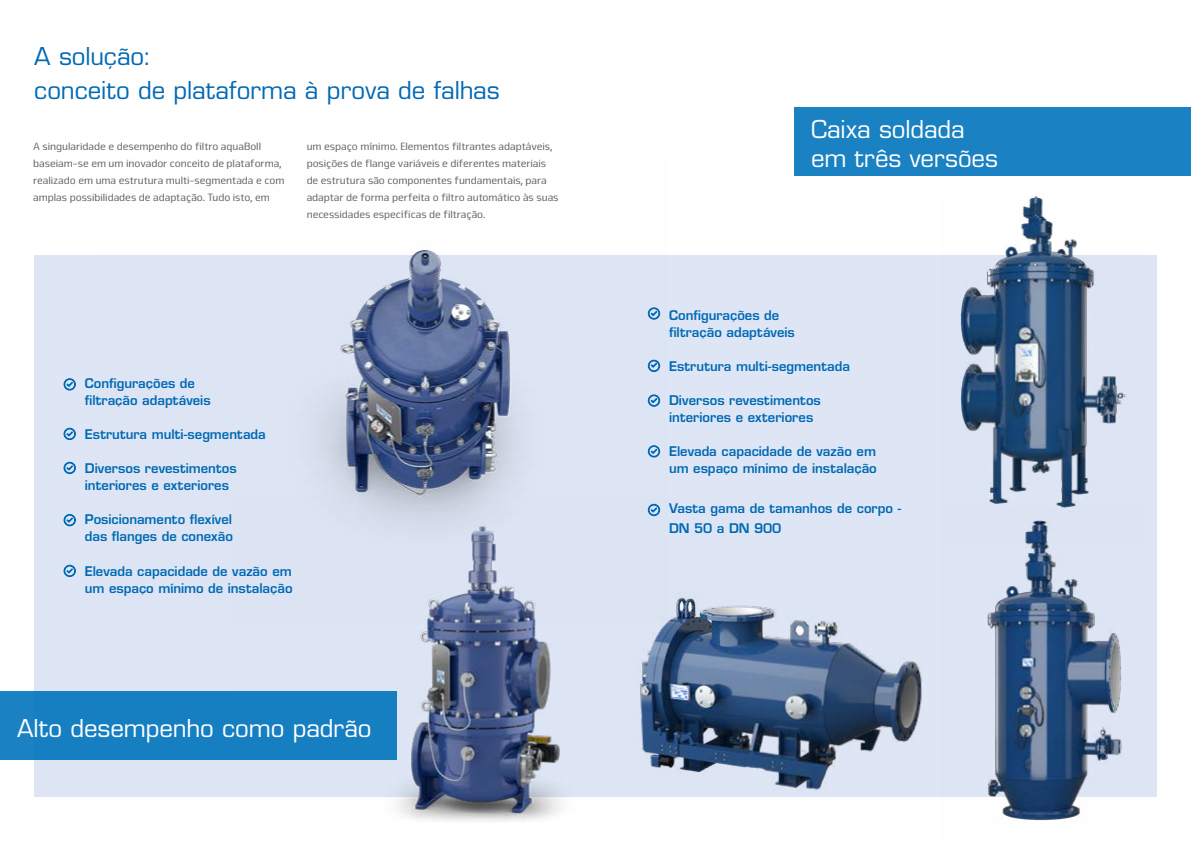
<style>
.page{position:relative;width:1191px;height:842px;background:#fff}
.page>*{position:absolute;margin:0;border:0;box-sizing:border-box;transform-origin:0 0}
.t1{font:24px/28.8px "Eurostile LT Std";letter-spacing:-.005em;color:#fff}
.t2{font:24px/34px "Eurostile LT Std";color:#0069b4}
.t3{font:600 13px/17px "Eurostile LT Std";color:#0069b4}
.t4{font:11px/17px "Nuri";letter-spacing:-.005em;color:#636362}
</style>
<div class="page">
<div style="left:34px;top:255px;width:1123px;height:542px;background:#dee6f5"></div>
<img style="left:233px;top:621px;width:327px;height:200px">
<img style="left:321px;top:250px;width:340px;height:371px">
<div style="left:0;top:691px;width:397px;height:68px;background:#167fc1"></div>
<svg style="left:64px;top:378px;width:12px;height:13px"></svg>
<svg style="left:64px;top:462px;width:12px;height:12px"></svg>
<svg style="left:64px;top:565px;width:12px;height:12px"></svg>
<svg style="left:64px;top:428px;width:12px;height:12px"></svg>
<svg style="left:64px;top:514px;width:12px;height:12px"></svg>
<img style="left:960px;top:195px;width:166px;height:313px">
<img style="left:987px;top:520px;width:135px;height:301px">
<img style="left:629px;top:591px;width:293px;height:199px">
<div style="left:794px;top:108px;width:397px;height:68px;background:#1a82c2"></div>
<svg style="left:648px;top:307px;width:12px;height:13px"></svg>
<svg style="left:648px;top:394px;width:12px;height:13px"></svg>
<svg style="left:648px;top:360px;width:12px;height:12px"></svg>
<svg style="left:648px;top:445px;width:12px;height:12px"></svg>
<svg style="left:648px;top:504px;width:12px;height:12px"></svg>
<h1 class="t2" style="left:34px;top:40px;width:467px">A solução:<br>conceito de plataforma à prova de falhas</h1>
<p class="t4" style="left:33px;top:138px;width:253px">A singularidade e desempenho do filtro aquaBoll baseiam-se em um inovador conceito de plataforma, realizado em uma estrutura multi-segmentada e com amplas possibilidades de adaptação. Tudo isto, em</p>
<p class="t4" style="left:307px;top:138px;width:253px">um espaço mínimo. Elementos filtrantes adaptáveis, posições de flange variáveis e diferentes materiais de estrutura são componentes fundamentais, para adaptar de forma perfeita o filtro automático às suas necessidades específicas de filtração.</p>
<p class="t3" style="left:85px;top:375px;width:127px">Configurações de filtração adaptáveis</p>
<p class="t3" style="left:85px;top:426px;width:182px">Estrutura multi-segmentada</p>
<p class="t3" style="left:85px;top:460px;width:153px">Diversos revestimentos interiores e exteriores</p>
<p class="t3" style="left:85px;top:511px;width:150px">Posicionamento flexível das flanges de conexão</p>
<p class="t3" style="left:85px;top:562px;width:209px">Elevada capacidade de vazão em um espaço mínimo de instalação</p>
<h1 class="t1" style="left:17px;top:713px;width:356px">Alto desempenho como padrão</h1>
<h1 class="t1" style="left:811px;top:115px;width:188px">Caixa soldada em três versões</h1>
<p class="t3" style="left:669px;top:307px;width:127px">Configurações de filtração adaptáveis</p>
<p class="t3" style="left:669px;top:358px;width:182px">Estrutura multi-segmentada</p>
<p class="t3" style="left:669px;top:392px;width:153px">Diversos revestimentos interiores e exteriores</p>
<p class="t3" style="left:669px;top:443px;width:209px">Elevada capacidade de vazão em um espaço mínimo de instalação</p>
<p class="t3" style="left:669px;top:499px;width:233px;line-height:20px">Vasta gama de tamanhos de corpo -<br>DN 50 a DN 900</p>
</div>
